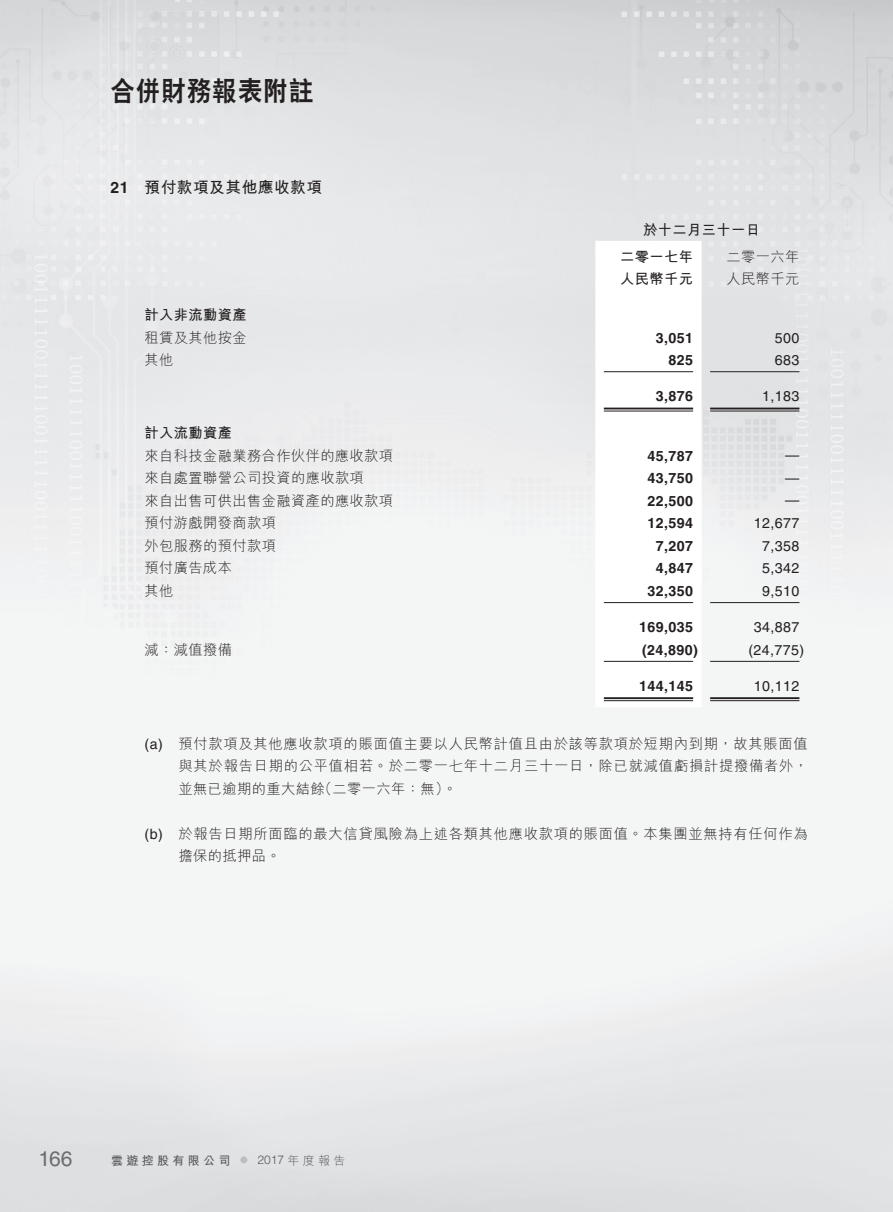
<style>
.page{position:relative;width:893px;height:1212px;background:#fff}
.page>*{position:absolute;margin:0;border:0;box-sizing:border-box;transform-origin:0 0}
.t1{font:27px "C Hei 2 HK Xbold E Ten B5 H";letter-spacing:.05em;color:#231f20;scale:.9 1}
.t2{font:21px "Helvetica LT Std";color:#6c6d70}
.t3{font:15.75px "M Hei HK Bold E Ten B5 H";letter-spacing:.03em;color:#231f20}
.t4{font:14.25px/22.5px "M Hei HK Light E Ten B5 H";letter-spacing:.03em;color:#231f20;text-align:justify}
.t5{font:700 14.25px "Helvetica LT Std";letter-spacing:.03em;color:#231f20}
.t6{font:14.25px "Helvetica LT Std";letter-spacing:.03em;color:#231f20}
.t7{font:14.25px/22.5px "M Hei HK Light E Ten B5 H";letter-spacing:.055em;color:#231f20}
.t8{font:14.25px/27px "M Hei HK Bold E Ten B5 H";letter-spacing:.03em;color:#231f20}
.t9{font:12px "M Hei HK Bold E Ten B5 H";letter-spacing:.28em;color:#57585a}
.t10{font:300 12px "Helvetica LT Std";color:#57585a}
.s1{font-family:"Helvetica LT Std";font-weight:700}
.s2{font-family:"Helvetica LT Std"}
.s3{font-family:"M Hei HK Light E Ten B5 H";font-weight:400}
</style>
<div class="page">
<div style="left:240px;top:1156px;width:7px;height:7px;background:#bcbdc0;border-radius:50%"></div>
<svg style="left:595px;top:241px;width:107px;height:466px"></svg>
<hr style="left:604px;top:371px;width:89px;height:1px;background:#231f20">
<hr style="left:710px;top:371px;width:89px;height:1px;background:#231f20">
<hr style="left:604px;top:408px;width:89px;height:1px;background:#231f20">
<hr style="left:604px;top:411px;width:89px;height:1px;background:#231f20">
<hr style="left:710px;top:408px;width:89px;height:1px;background:#231f20">
<hr style="left:710px;top:411px;width:89px;height:1px;background:#231f20">
<hr style="left:604px;top:602px;width:89px;height:1px;background:#231f20">
<hr style="left:710px;top:602px;width:89px;height:1px;background:#231f20">
<hr style="left:604px;top:661px;width:89px;height:1px;background:#231f20">
<hr style="left:710px;top:661px;width:89px;height:1px;background:#231f20">
<hr style="left:604px;top:697px;width:89px;height:2px;background:#231f20">
<hr style="left:604px;top:700px;width:89px;height:1px;background:#231f20">
<hr style="left:710px;top:697px;width:89px;height:2px;background:#231f20">
<hr style="left:710px;top:700px;width:89px;height:1px;background:#231f20">
<h1 class="t1" style="left:110px;top:80px;width:227px">合併財務報表附註</h1>
<p class="t3" style="left:110px;top:181px;width:213px"><span class="s1">21</span> 預付款項及其他應收款項</p>
<p class="t8" style="left:620px;top:218px;width:141px;text-indent:23px">於十二月三十一日二零一七年</p>
<p class="t4" style="left:726px;top:247px;width:74px">二零一六年</p>
<p class="t8" style="left:620px;top:267px;width:74px">人民幣千元</p>
<p class="t4" style="left:726px;top:269px;width:74px">人民幣千元</p>
<p class="t8" style="left:145px;top:303px;width:104px">計入非流動資產</p>
<p class="t4" style="left:145px;top:328px;width:104px">租賃及其他按金</p>
<p class="t5" style="left:656px;top:329px;width:39px">3,051</p>
<p class="t6" style="left:775px;top:332px;width:26px">500</p>
<p class="t4" style="left:145px;top:350px;width:30px">其他</p>
<p class="t5" style="left:668px;top:352px;width:26px">825</p>
<p class="t6" style="left:775px;top:355px;width:26px">683</p>
<p class="t5" style="left:656px;top:388px;width:39px">3,876</p>
<p class="t6" style="left:762px;top:391px;width:39px">1,183</p>
<p class="t8" style="left:145px;top:421px;width:89px">計入流動資產</p>
<p class="t4" style="left:145px;top:446px;width:250px">來自科技金融業務合作伙伴的應收款項</p>
<p class="t5" style="left:647px;top:448px;width:47px">45,787</p>
<p class="t6" style="left:785px;top:450px;width:16px">—</p>
<p class="t4" style="left:145px;top:469px;width:221px">來自處置聯營公司投資的應收款項</p>
<p class="t5" style="left:647px;top:470px;width:47px">43,750</p>
<p class="t6" style="left:785px;top:472px;width:16px">—</p>
<p class="t4" style="left:145px;top:491px;width:250px">來自出售可供出售金融資產的應收款項</p>
<p class="t5" style="left:647px;top:493px;width:47px">22,500</p>
<p class="t6" style="left:785px;top:495px;width:16px">—</p>
<p class="t4" style="left:145px;top:514px;width:133px">預付游戲開發商款項</p>
<p class="t5" style="left:647px;top:515px;width:47px">12,594</p>
<p class="t6" style="left:754px;top:518px;width:47px">12,677</p>
<p class="t4" style="left:145px;top:536px;width:133px">外包服務的預付款項</p>
<p class="t5" style="left:656px;top:538px;width:39px">7,207</p>
<p class="t6" style="left:762px;top:541px;width:39px">7,358</p>
<p class="t4" style="left:145px;top:559px;width:89px">預付廣告成本</p>
<p class="t5" style="left:656px;top:560px;width:39px">4,847</p>
<p class="t6" style="left:762px;top:563px;width:39px">5,342</p>
<p class="t4" style="left:145px;top:581px;width:30px">其他</p>
<p class="t5" style="left:647px;top:583px;width:47px">32,350</p>
<p class="t6" style="left:762px;top:586px;width:39px">9,510</p>
<p class="t5" style="left:639px;top:619px;width:55px">169,035</p>
<p class="t6" style="left:754px;top:622px;width:47px">34,887</p>
<p class="t4" style="left:145px;top:640px;width:89px">減：減值撥備</p>
<p class="t5" style="left:642px;top:641px;width:57px">(24,890)</p>
<p class="t6" style="left:748px;top:644px;width:57px">(24,775)</p>
<p class="t5" style="left:639px;top:678px;width:55px">144,145</p>
<p class="t6" style="left:754px;top:681px;width:47px">10,112</p>
<p class="t4" style="left:179px;top:734px;width:631px;text-indent:-34px"><span class="s2">(a)</span> 預付款項及其他應收款項的賬面值主要以人民幣計值且由於該等款項於短期內到期，故其賬面值與其於報告日期的公平值相若。於二零一七年十二月三十一日，除已就減值虧損計提撥備者外，並無已逾期的重大結餘（二零一六年：無）。</p>
<p class="t7" style="left:179px;top:824px;width:631px;text-indent:-34px"><span class="s2">(b)</span> 於報告日期所面臨的最大信貸風險為上述各類其他應收款項的賬面值。本集團並無持有任何作為擔保的抵押品。</p>
<h2 class="t2" style="left:38px;top:1151px;width:36px">166</h2>
<p class="t9" style="left:111px;top:1156px;width:121px">雲 遊控股有限公司</p>
<p class="t10" style="left:257px;top:1153px;width:90px">2017<span class="s3">年度報告</span></p>
</div>
